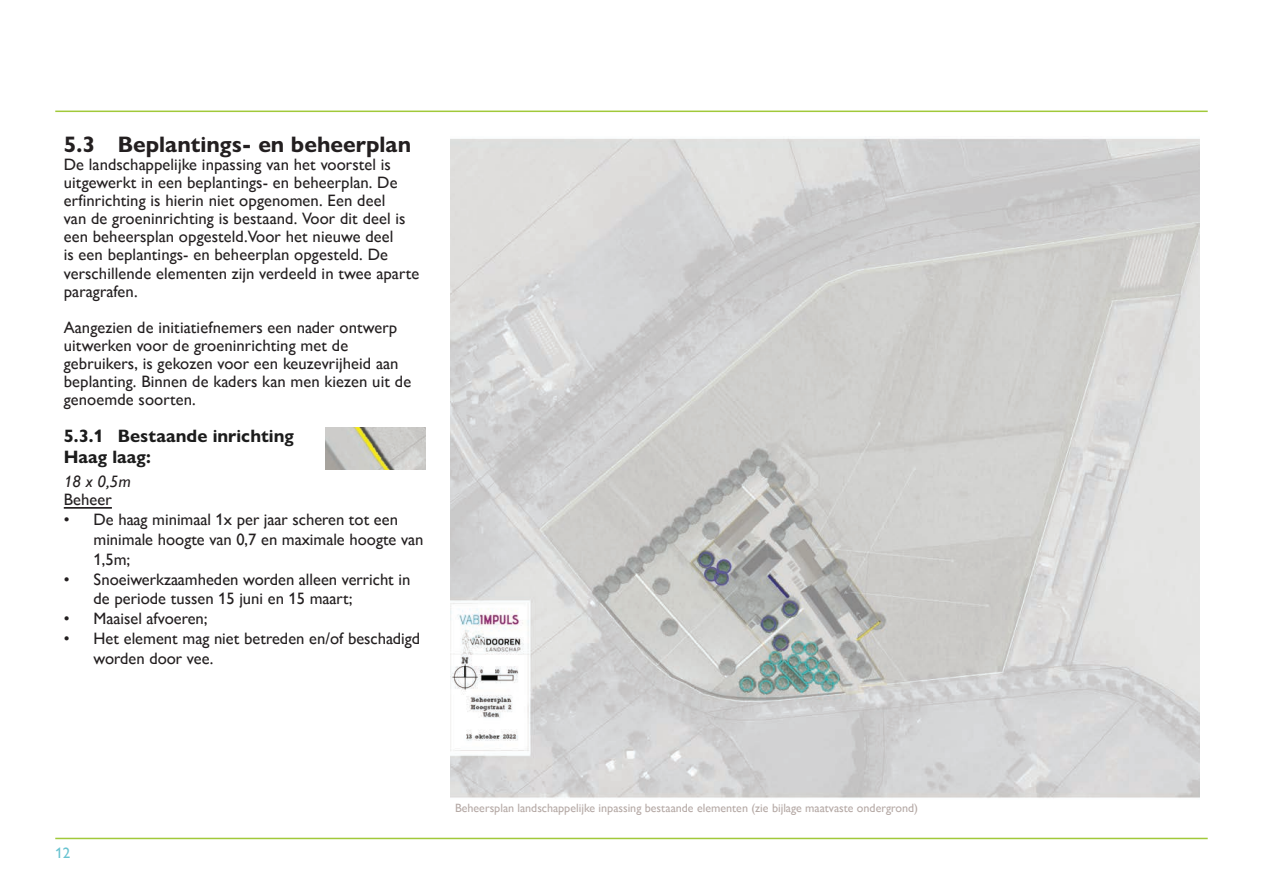
<style>
.page{position:relative;width:1263px;height:893px;background:#fff}
.page>*{position:absolute;margin:0;border:0;box-sizing:border-box;transform-origin:0 0}
.t1{font:700 22.5px "Gill Sans Nova";color:#231f20}
.t2{font:700 18px/21.6px "Gill Sans Nova";color:#1c1c1c}
.t3{font:16.5px/18px "Gill Sans Nova";letter-spacing:.005em;color:#231f20}
.t4{font:italic 16.5px "Gill Sans Nova";color:#231f20}
.t5{font:15px "Gill Sans Nova";color:#68c3d0}
.t6{font:12px "Gill Sans Nova";color:#b5a9a5}
</style>
<div class="page">
<hr style="left:55px;top:111px;width:1153px;height:1px;background:#a1c93a">
<hr style="left:55px;top:838px;width:1153px;height:1px;background:#a1c93a">
<hr style="left:64px;top:507px;width:48px;height:2px;background:#231f20">
<img style="left:451px;top:138px;width:748px;height:660px">
<img style="left:326px;top:427px;width:99px;height:43px">
<h1 class="t1" style="left:64px;top:131px;width:349px">5.3 Beplantings- en beheerplan</h1>
<p class="t3" style="left:64px;top:156px;width:357px">De landschappelijke inpassing van het voorstel is uitgewerkt in een beplantings- en beheerplan. De erfinrichting is hierin niet opgenomen. Een deel<br>van de groeninrichting is bestaand. Voor dit deel is een beheersplan opgesteld.Voor het nieuwe deel<br>is een beplantings- en beheerplan opgesteld. De verschillende elementen zijn verdeeld in twee aparte paragrafen.</p>
<p class="t3" style="left:64px;top:318px;width:349px">Aangezien de initiatiefnemers een nader ontwerp uitwerken voor de groeninrichting met de gebruikers, is gekozen voor een keuzevrijheid aan beplanting. Binnen de kaders kan men kiezen uit de genoemde soorten.</p>
<p class="t2" style="left:64px;top:425px;width:231px">5.3.1 Bestaande inrichting<br>Haag laag:</p>
<p class="t4" style="left:64px;top:472px;width:68px">18 x 0,5m</p>
<p class="t3" style="left:64px;top:491px;width:50px">Beheer</p>
<p class="t3" style="left:94px;top:510px;width:331px;line-height:19.8px;text-indent:-30px">• De haag minimaal 1x per jaar scheren tot een minimale hoogte van 0,7 en maximale hoogte van<br>1,5m;</p>
<p class="t3" style="left:94px;top:569px;width:318px;line-height:19.8px;text-indent:-30px">• Snoeiwerkzaamheden worden alleen verricht in de periode tussen 15 juni en 15 maart;</p>
<p class="t3" style="left:64px;top:610px;width:145px">• Maaisel afvoeren;</p>
<p class="t3" style="left:94px;top:628px;width:328px;line-height:19.8px;text-indent:-30px">• Het element mag niet betreden en/of beschadigd worden door vee.</p>
<p class="t5" style="left:55px;top:845px;width:16px">12</p>
<p class="t6" style="left:455px;top:801px;width:465px">Beheersplan landschappelijke inpassing bestaande elementen (zie bijlage maatvaste ondergrond)</p>
</div>
